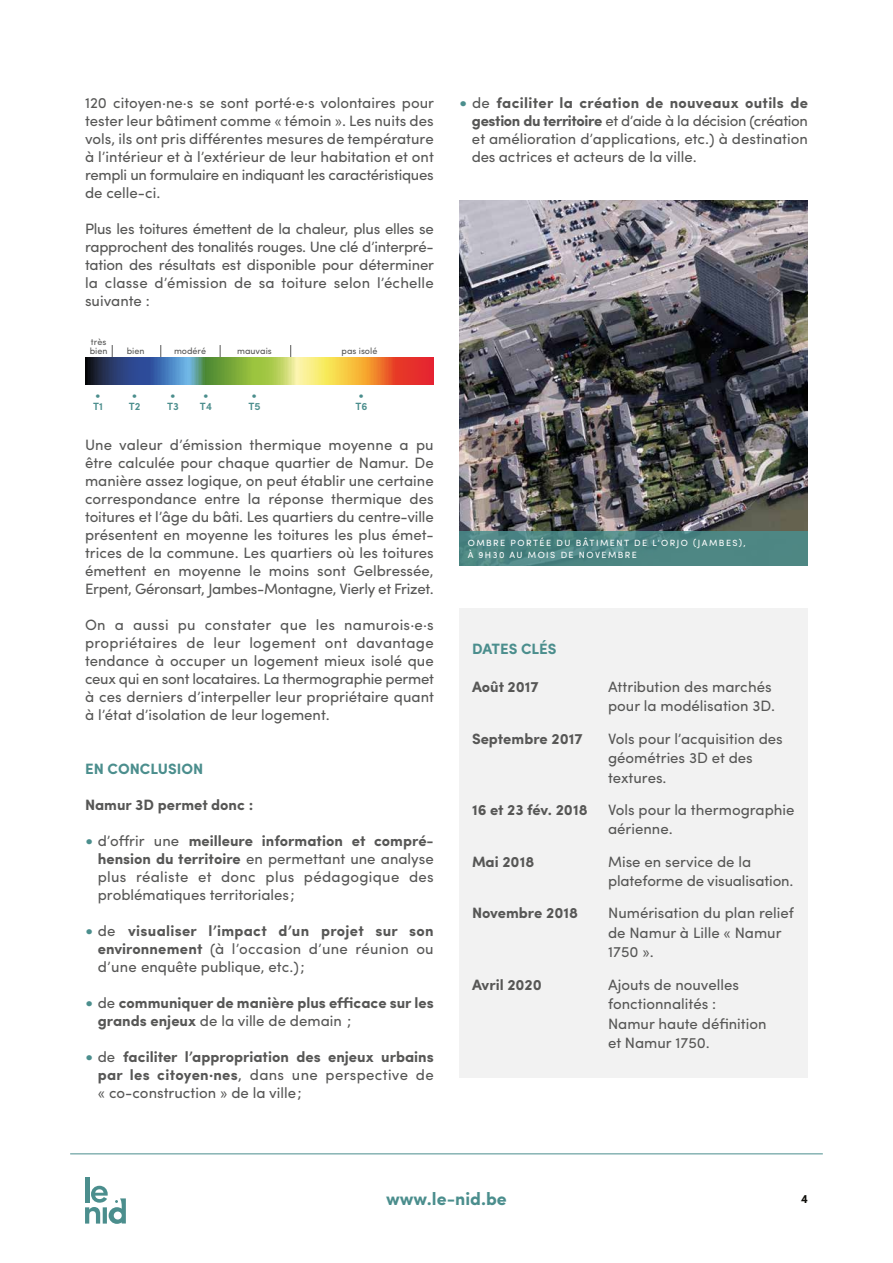
<style>
.page{position:relative;width:893px;height:1263px;background:#fff}
.page>*{position:absolute;margin:0;border:0;box-sizing:border-box;transform-origin:0 0}
.t1{font:700 18px "Sofia Pro";color:#4b8e8d}
.t2{font:15px/18px "Sofia Pro";color:#575756;text-align:justify}
.t3{font:700 15px/18px "Sofia Pro";color:#575756}
.t4{font:700 15px "Sofia Pro";color:#4b8e8d}
.t5{font:12px "Sofia Pro";color:#4b8e8d}
.t6{font:700 12px "Sofia Pro";color:#11100c}
.t7{font:600 10.5px "Sofia Pro";color:#4b8e8d}
.t8{font:9px/12px "Sofia Pro";letter-spacing:.16em;color:#fff}
.t9{font:9px/9px "Sofia Pro";color:#575756}
.s1{font-size:18px;color:#4b8e8d}
.s2{font-weight:700}
.s3{font-weight:400;font-size:18px;color:#4b8e8d}
.s4{font-weight:400}
</style>
<div class="page">
<hr style="left:85px;top:1177px;width:4px;height:25px;background:#4b8e8d">
<svg style="left:85px;top:1186px;width:41px;height:38px"></svg>
<hr style="left:70px;top:1153px;width:753px;height:1px;background:#4b8e8d">
<hr style="left:112px;top:345px;width:1px;height:39px;background:#575756">
<hr style="left:160px;top:345px;width:1px;height:39px;background:#575756">
<hr style="left:220px;top:345px;width:1px;height:39px;background:#575756">
<hr style="left:290px;top:345px;width:1px;height:39px;background:#575756">
<svg style="left:85px;top:357px;width:349px;height:27px;background:#998b5f"></svg>
<img style="left:459px;top:200px;width:349px;height:331px">
<svg style="left:459px;top:531px;width:349px;height:35px;background:#4d8583"></svg>
<div style="left:459px;top:608px;width:349px;height:470px;background:#f2f2f2"></div>
<p class="t2" style="left:85px;top:93px;width:351px">120 citoyen.ne.s se sont porté.e.s volontaires pour tester leur bâtiment comme « témoin ». Les nuits des vols, ils ont pris différentes mesures de température à l’intérieur et à l’extérieur de leur habitation et ont rempli un formulaire en indiquant les caractéristiques de celle-ci.</p>
<p class="t2" style="left:85px;top:219px;width:351px">Plus les toitures émettent de la chaleur, plus elles se rapprochent des tonalités rouges. Une clé d’interpré&shy;tation des résultats est disponible pour déterminer la classe d’émission de sa toiture selon l’échelle suivante :</p>
<p class="t9" style="left:90px;top:336px;width:19px">très bien</p>
<p class="t9" style="left:127px;top:345px;width:19px">bien</p>
<p class="t9" style="left:174px;top:345px;width:34px">modéré</p>
<p class="t9" style="left:237px;top:345px;width:36px">mauvais</p>
<p class="t9" style="left:342px;top:345px;width:37px">pas isolé</p>
<p class="t5" style="left:95px;top:386px;width:7px">•</p>
<p class="t7" style="left:93px;top:398px;width:11px">T1</p>
<p class="t5" style="left:132px;top:386px;width:7px">•</p>
<p class="t7" style="left:129px;top:398px;width:13px">T2</p>
<p class="t5" style="left:170px;top:386px;width:7px">•</p>
<p class="t7" style="left:167px;top:398px;width:13px">T3</p>
<p class="t5" style="left:203px;top:386px;width:7px">•</p>
<p class="t7" style="left:200px;top:398px;width:14px">T4</p>
<p class="t5" style="left:252px;top:386px;width:7px">•</p>
<p class="t7" style="left:248px;top:398px;width:14px">T5</p>
<p class="t5" style="left:359px;top:386px;width:7px">•</p>
<p class="t7" style="left:355px;top:398px;width:14px">T6</p>
<p class="t2" style="left:85px;top:435px;width:350px">Une valeur d’émission thermique moyenne a pu être calculée pour chaque quartier de Namur. De manière assez logique, on peut établir une certaine correspondance entre la réponse thermique des toitures et l’âge du bâti. Les quartiers du centre-ville présentent en moyenne les toitures les plus émet&shy;trices de la commune. Les quartiers où les toitures émettent en moyenne le moins sont Gelbressée, Erpent, Géronsart, Jambes-Montagne, Vierly et Frizet.</p>
<p class="t2" style="left:85px;top:615px;width:350px">On a aussi pu constater que les namurois.e.s propriétaires de leur logement ont davantage tendance à occuper un logement mieux isolé que ceux qui en sont locataires. La thermographie permet à ces derniers d’interpeller leur propriétaire quant à l’état d’isolation de leur logement.</p>
<p class="t4" style="left:85px;top:757px;width:120px">EN CONCLUSION</p>
<p class="t3" style="left:85px;top:795px;width:170px">Namur 3D permet donc :</p>
<p class="t2" style="left:98px;top:831px;width:337px;text-indent:-13px"><span class="s1">•</span> d’offrir une <span class="s2">meilleure information et compré&shy;hension du territoire</span> en permettant une analyse plus réaliste et donc plus pédagogique des problématiques territoriales;</p>
<p class="t2" style="left:98px;top:921px;width:337px;text-indent:-13px"><span class="s1">•</span> de <span class="s2">visualiser l’impact d’un projet sur son environnement</span> (à l’occasion d’une réunion ou d’une enquête publique, etc.);</p>
<p class="t3" style="left:98px;top:993px;width:337px;text-indent:-13px"><span class="s3">•</span> <span class="s4">de</span> communiquer de manière plus efficace sur les grands enjeux <span class="s4">de la ville de demain ;</span></p>
<p class="t3" style="left:98px;top:1047px;width:337px;text-align:justify;text-indent:-13px"><span class="s3">•</span> <span class="s4">de</span> faciliter l’appropriation des enjeux urbains par les citoyen.nes<span class="s4">, dans une perspective de « co-construction » de la ville;</span></p>
<p class="t2" style="left:472px;top:93px;width:337px;text-indent:-13px"><span class="s1">•</span> de <span class="s2">faciliter la création de nouveaux outils de gestion du territoire</span> et d’aide à la décision (création et amélioration d’applications, etc.) à destination des actrices et acteurs de la ville.</p>
<p class="t8" style="left:468px;top:537px;width:280px">OMBRE PORTÉE DU BÂTIMENT DE L’ORJO (JAMBES),<br>À 9H30 AU MOIS DE NOVEMBRE</p>
<p class="t4" style="left:472px;top:637px;width:86px">DATES CLÉS</p>
<p class="t3" style="left:472px;top:676px;width:68px">Août 2017</p>
<p class="t2" style="left:608px;top:676px;width:169px;line-height:19.5px">Attribution des marchés pour la modélisation 3D.</p>
<p class="t3" style="left:472px;top:728px;width:112px">Septembre 2017</p>
<p class="t2" style="left:608px;top:727px;width:176px;line-height:19.5px;text-align:left">Vols pour l’acquisition des géométries 3D et des textures.</p>
<p class="t3" style="left:472px;top:799px;width:117px">16 et 23 fév. 2018</p>
<p class="t2" style="left:608px;top:799px;width:188px;line-height:19.5px">Vols pour la thermographie aérienne.</p>
<p class="t3" style="left:472px;top:851px;width:64px">Mai 2018</p>
<p class="t2" style="left:608px;top:850px;width:187px;line-height:19.5px">Mise en service de la plateforme de visualisation.</p>
<p class="t3" style="left:472px;top:903px;width:107px">Novembre 2018</p>
<p class="t2" style="left:608px;top:902px;width:187px;line-height:19.5px;text-align:left">Numérisation du plan relief de Namur à Lille « Namur<br>1750 ».</p>
<p class="t3" style="left:472px;top:974px;width:71px">Avril 2020</p>
<p class="t2" style="left:608px;top:973px;width:160px;line-height:19.5px;text-align:left">Ajouts de nouvelles fonctionnalités :<br>Namur haute définition et Namur 1750.</p>
<p class="t1" style="left:386px;top:1185px;width:122px">www.le-nid.be</p>
<p class="t6" style="left:801px;top:1189px;width:9px">4</p>
</div>
